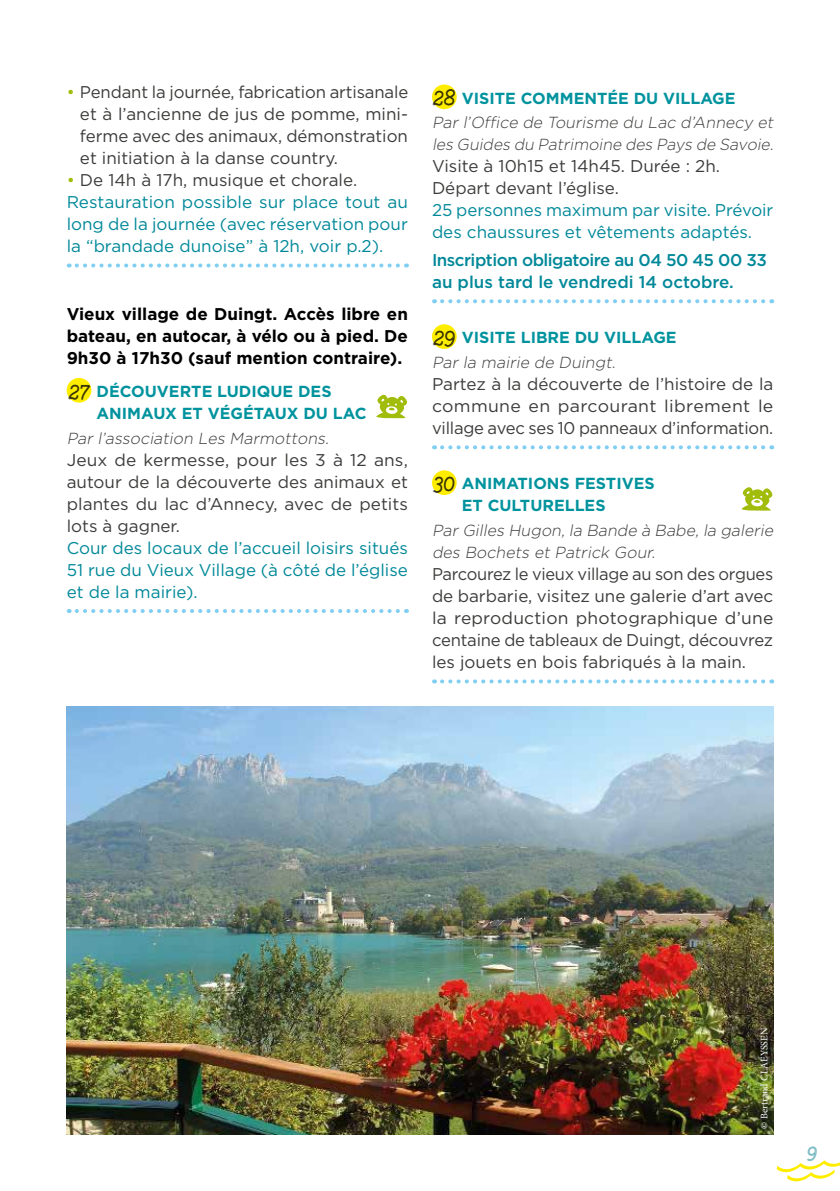
<style>
.page{position:relative;width:840px;height:1191px;background:#fff}
.page>*{position:absolute;margin:0;border:0;box-sizing:border-box;transform-origin:0 0}
.t1{font:17px/22px "Gotham";color:#3c3c3b;text-align:justify}
.t2{font:17px/22px "Gotham";color:#089}
.t3{font:700 17px/22px "Gotham";color:#000;text-align:justify}
.t4{font:500 17px/22px "Gotham";letter-spacing:-.03em;color:#089}
.t5{font:italic 300 16px/24.6px "Gotham";color:#3c3c3b}
.t6{font:700 16px/22px "Gotham";color:#00939e}
.t7{font:10px "Minion Pro";color:#fff}
.s1{color:#a2bc0c}
.s2{color:#3c3c3b}
.s3{font-family:"Gist";font-weight:400;font-size:18px;color:#000}
.s4{font-family:"Gist";font-weight:400;font-style:normal;font-size:18px;color:#000}
.s5{font-weight:700;font-style:normal;color:#00939e}
.s6{font-weight:300;font-style:italic;color:#3c3c3b}
</style>
<div class="page">
<img style="left:67px;top:706px;width:705px;height:428px">
<svg style="left:77px;top:263px;width:330px;height:4px"></svg>
<svg style="left:77px;top:609px;width:330px;height:4px"></svg>
<div style="left:67px;top:378px;width:24px;height:24px;background:#ffed00;border-radius:50%"></div>
<svg style="left:376px;top:394px;width:31px;height:25px"></svg>
<svg style="left:442px;top:299px;width:329px;height:4px"></svg>
<svg style="left:442px;top:445px;width:329px;height:4px"></svg>
<svg style="left:442px;top:679px;width:329px;height:4px"></svg>
<div style="left:432px;top:84px;width:24px;height:25px;background:#ffed00;border-radius:50%"></div>
<div style="left:432px;top:324px;width:24px;height:25px;background:#ffed00;border-radius:50%"></div>
<div style="left:432px;top:470px;width:24px;height:25px;background:#ffed00;border-radius:50%"></div>
<svg style="left:741px;top:487px;width:31px;height:24px"></svg>
<svg style="left:776px;top:1160px;width:63px;height:21px"></svg>
<p class="t1" style="left:80px;top:81px;width:329px;text-indent:-13px"><span class="s1">•</span> Pendant la journée, fabrication artisanale et à l’ancienne de jus de pomme, mini&shy;ferme avec des animaux, démonstration et initiation à la danse country.</p>
<p class="t2" style="left:67px;top:169px;width:343px"><span class="s1">•</span> <span class="s2">De 14h à 17h, musique et chorale.<br></span>Restauration possible sur place tout au long de la journée (avec réservation pour la “brandade dunoise” à 12h, voir p.2).</p>
<p class="t3" style="left:67px;top:302px;width:342px">Vieux village de Duingt. Accès libre en bateau, en autocar, à vélo ou à pied. De 9h30 à 17h30 (sauf mention contraire).</p>
<p class="t6" style="left:96px;top:380px;width:271px;text-indent:-28px"><span class="s3">27</span> DÉCOUVERTE LUDIQUE DES<br>ANIMAUX ET VÉGÉTAUX DU LAC</p>
<p class="t5" style="left:67px;top:425px;width:267px">Par l’association Les Marmottons.</p>
<p class="t1" style="left:67px;top:448px;width:343px">Jeux de kermesse, pour les 3 à 12 ans, autour de la découverte des animaux et plantes du lac d’Annecy, avec de petits lots à gagner.</p>
<p class="t2" style="left:67px;top:536px;width:342px;text-align:justify">Cour des locaux de l’accueil loisirs situés 51 rue du Vieux Village (à côté de l’église et de la mairie).</p>
<p class="t5" style="left:432px;top:85px;width:346px"><span class="s4">28</span> <span class="s5">VISITE COMMENTÉE DU VILLAGE<br></span>Par l’Office de Tourisme du Lac d’Annecy et</p>
<p class="t5" style="left:432px;top:132px;width:346px">les Guides du Patrimoine des Pays de Savoie.</p>
<p class="t1" style="left:432px;top:155px;width:289px">Visite à 10h15 et 14h45. Durée : 2h.<br>Départ devant l’église.</p>
<p class="t2" style="left:432px;top:199px;width:343px">25 personnes maximum par visite. Prévoir des chaussures et vêtements adaptés.</p>
<p class="t4" style="left:432px;top:249px;width:336px">Inscription obligatoire au 04 50 45 00 33 au plus tard le vendredi 14 octobre.</p>
<p class="t6" style="left:432px;top:325px;width:246px;line-height:24.6px"><span class="s3">29</span> VISITE LIBRE DU VILLAGE<br><span class="s6">Par la mairie de Duingt.</span></p>
<p class="t1" style="left:432px;top:372px;width:343px">Partez à la découverte de l’histoire de la commune en parcourant librement le village avec ses 10 panneaux d’information.</p>
<p class="t6" style="left:461px;top:472px;width:194px;text-indent:-28px"><span class="s3">30</span> ANIMATIONS FESTIVES<br>ET CULTURELLES</p>
<p class="t5" style="left:432px;top:519px;width:346px;line-height:22px">Par Gilles Hugon,la Bande à Babe,la galerie des Bochets et Patrick Gour.</p>
<p class="t1" style="left:432px;top:562px;width:342px">Parcourez le vieux village au son des orgues de barbarie, visitez une galerie d’art avec la reproduction photographique d’une centaine de tableaux de Duingt, découvrez les jouets en bois fabriqués à la main.</p>
<p class="t7" style="left:757px;top:1128px;width:102px;rotate:-90deg">© Bertrand CLAEYSSEN</p>
</div>
